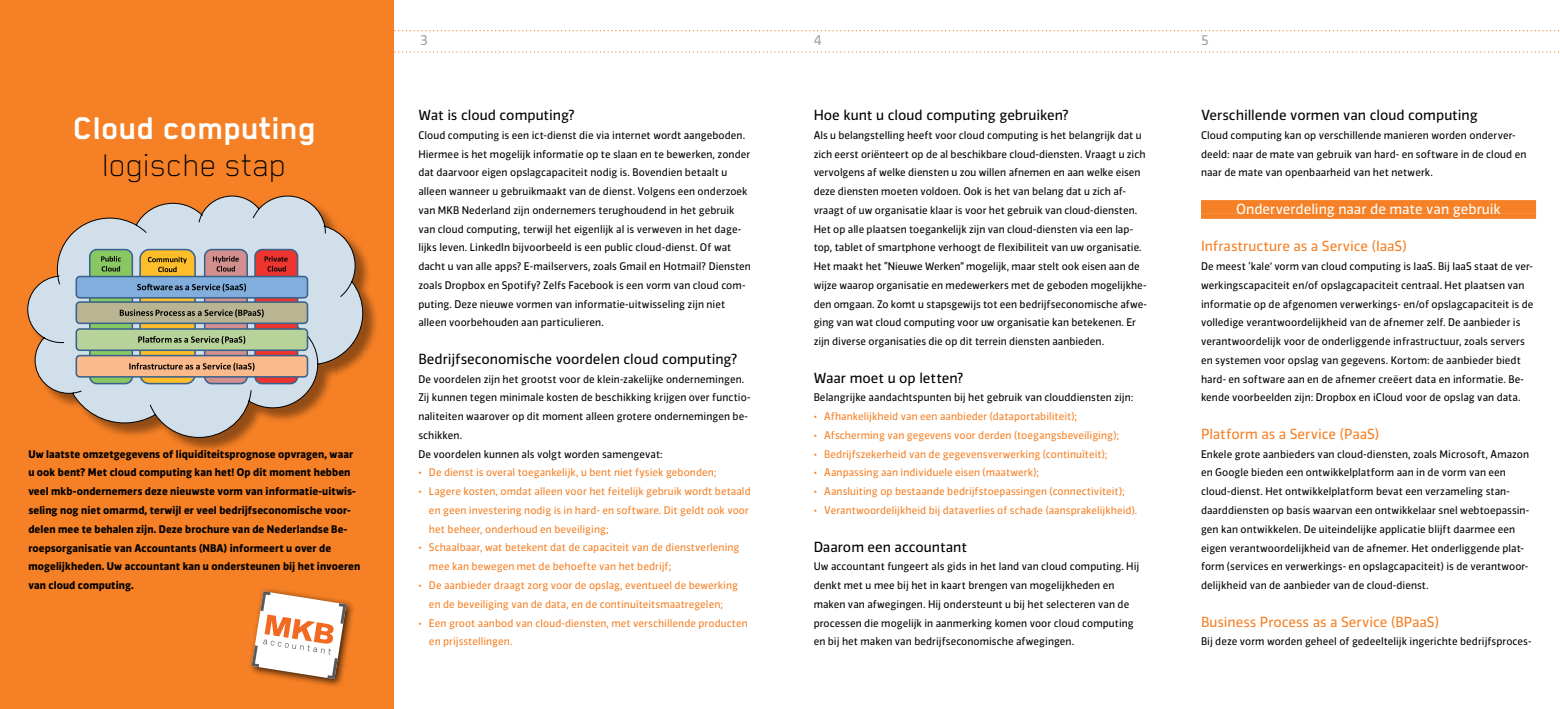
<style>
.page{position:relative;width:1560px;height:709px;background:#fff}
.page>*{position:absolute;margin:0;border:0;box-sizing:border-box;transform-origin:0 0}
.t1{font:700 36.25px "Blender";color:#fff}
.t2{font:100 36.25px "Blender";color:#000}
.t3{font:13.75px "Vinkel";color:#000}
.t4{font:13.75px "Vinkel";letter-spacing:-.005em;color:#f58025}
.t5{font:13.75px "Vinkel";letter-spacing:-.005em;color:#fff}
.t6{font:13.75px "Vinkel";color:#a1a1a4}
.t7{font:10.38px/18.8px "Vinkel";letter-spacing:.005em;color:#000}
.t8{font:10.38px/18.8px "Vinkel";letter-spacing:.005em;color:#f58025}
.t9{font:700 10.38px/18.8px "Vinkel";letter-spacing:.01em;color:#000}
</style>
<div class="page">
<svg style="left:393px;top:51px;width:1166px;height:2px"></svg>
<svg style="left:393px;top:30px;width:1166px;height:1px"></svg>
<div style="left:0;top:0;width:393px;height:709px;background:#f58025"></div>
<div style="left:1200px;top:200px;width:335px;height:14px;background:#f58025"></div>
<div style="left:1200px;top:214px;width:335px;height:5px;background:#f58025"></div>
<div style="left:247px;top:587px;width:108px;height:101px;background:#000;opacity:.75"></div>
<svg style="left:251px;top:591px;width:95px;height:88px"></svg>
<div style="left:30px;top:198px;width:348px;height:255px;background:#000;opacity:.4"></div>
<svg style="left:27px;top:196px;width:336px;height:242px"></svg>
<div style="left:90px;top:249px;width:42px;height:134px;background:#89c763;border-radius:7px"></div>
<div style="left:89px;top:249px;width:44px;height:135px;border:2px solid #39628c;border-radius:7px"></div>
<svg style="left:101px;top:256px;width:20px;height:15px"></svg>
<svg style="left:255px;top:249px;width:42px;height:134px"></svg>
<div style="left:254px;top:249px;width:44px;height:135px;border:2px solid #39628c;border-radius:7px"></div>
<svg style="left:264px;top:256px;width:23px;height:15px"></svg>
<svg style="left:205px;top:249px;width:42px;height:134px"></svg>
<div style="left:204px;top:249px;width:44px;height:135px;border:2px solid #39628c;border-radius:7px"></div>
<svg style="left:213px;top:256px;width:26px;height:15px"></svg>
<svg style="left:140px;top:249px;width:55px;height:134px"></svg>
<div style="left:139px;top:249px;width:57px;height:135px;border:2px solid #39628c;border-radius:9px"></div>
<svg style="left:148px;top:257px;width:39px;height:15px"></svg>
<div style="left:76px;top:276px;width:231px;height:22px;background:#81aedd;border-radius:4px"></div>
<div style="left:75px;top:276px;width:233px;height:22px;border:2px solid #39628c;border-radius:4px"></div>
<svg style="left:137px;top:283px;width:109px;height:9px"></svg>
<div style="left:76px;top:329px;width:231px;height:21px;background:#b8d39a;border-radius:4px"></div>
<div style="left:75px;top:328px;width:233px;height:23px;border:2px solid #39628c;border-radius:4px"></div>
<svg style="left:138px;top:336px;width:107px;height:8px"></svg>
<div style="left:76px;top:355px;width:231px;height:22px;background:#fbba8b;border-radius:4px"></div>
<div style="left:75px;top:355px;width:233px;height:22px;border:2px solid #39628c;border-radius:4px"></div>
<svg style="left:129px;top:363px;width:125px;height:8px"></svg>
<div style="left:76px;top:302px;width:231px;height:21px;background:#b9b592;border-radius:4px"></div>
<div style="left:75px;top:301px;width:233px;height:23px;border:2px solid #39628c;border-radius:4px"></div>
<svg style="left:120px;top:309px;width:144px;height:8px"></svg>
<h1 class="t1" style="left:73px;top:108px;width:244px">Cloud computing</h1>
<h1 class="t2" style="left:103px;top:146px;width:185px">logische stap</h1>
<p class="t9" style="left:28px;top:444px;width:333px">Uw laatste omzetgegevens of liquiditeitsprognose opvragen, waar u ook bent? Met cloud computing kan het! Op dit moment hebben veel mkb-ondernemers deze nieuwste vorm van informatie-uitwis&shy;seling nog niet omarmd, terwijl er veel bedrijfseconomische voor&shy;delen mee te behalen zijn. Deze brochure van de Nederlandse Be&shy;roepsorganisatie van Accountants (NBA) informeert u over de mogelijkheden. Uw accountant kan u ondersteunen bij het invoeren van cloud computing.</p>
<h2 class="t6" style="left:420px;top:31px;width:9px">3</h2>
<h2 class="t6" style="left:813px;top:31px;width:10px">4</h2>
<h2 class="t6" style="left:1200px;top:31px;width:9px">5</h2>
<h2 class="t3" style="left:418px;top:106px;width:158px">Wat is cloud computing?</h2>
<p class="t7" style="left:418px;top:126px;width:334px">Cloud computing is een ict-dienst die via internet wordt aangeboden.<br>Hiermee is het mogelijk informatie op te slaan en te bewerken, zonder dat daarvoor eigen opslagcapaciteit nodig is. Bovendien betaalt u alleen wanneer u gebruikmaakt van de dienst. Volgens een onderzoek van MKB Nederland zijn ondernemers terughoudend in het gebruik van cloud computing, terwijl het eigenlijk al is verweven in het dage&shy;lijks leven. LinkedIn bijvoorbeeld is een public cloud-dienst. Of wat dacht u van alle apps? E-mailservers, zoals Gmail en Hotmail? Diensten zoals Dropbox en Spotify? Zelfs Facebook is een vorm van cloud com&shy;puting. Deze nieuwe vormen van informatie-uitwisseling zijn niet alleen voorbehouden aan particulieren.</p>
<h2 class="t3" style="left:418px;top:350px;width:320px">Bedrijfseconomische voordelen cloud computing?</h2>
<p class="t7" style="left:418px;top:370px;width:333px">De voordelen zijn het grootst voor de klein-zakelijke ondernemingen.<br>Zij kunnen tegen minimale kosten de beschikking krijgen over functio&shy;naliteiten waarover op dit moment alleen grotere ondernemingen be&shy;schikken.<br>De voordelen kunnen als volgt worden samengevat:</p>
<p class="t8" style="left:418px;top:463px;width:299px">• De dienst is overal toegankelijk, u bent niet fysiek gebonden;</p>
<p class="t8" style="left:429px;top:482px;width:323px;text-indent:-11px">• Lagere kosten, omdat alleen voor het feitelijk gebruik wordt betaald en geen investering nodig is in hard- en software. Dit geldt ook voor het beheer, onderhoud en beveiliging;</p>
<p class="t8" style="left:429px;top:538px;width:312px;text-indent:-11px">• Schaalbaar, wat betekent dat de capaciteit van de dienstverlening mee kan bewegen met de behoefte van het bedrijf;</p>
<p class="t8" style="left:418px;top:576px;width:321px;text-align:center">• De aanbieder draagt zorg voor de opslag, eventueel de bewerking en de beveiliging van de data, en de continuïteitsmaatregelen;</p>
<p class="t8" style="left:429px;top:613px;width:320px;text-indent:-11px">• Een groot aanbod van cloud-diensten, met verschillende producten en prijsstellingen.</p>
<h2 class="t3" style="left:813px;top:106px;width:257px">Hoe kunt u cloud computing gebruiken?</h2>
<p class="t7" style="left:813px;top:126px;width:335px">Als u belangstelling heeft voor cloud computing is het belangrijk dat u zich eerst oriënteert op de al beschikbare cloud-diensten. Vraagt u zich vervolgens af welke diensten u zou willen afnemen en aan welke eisen deze diensten moeten voldoen. Ook is het van belang dat u zich af&shy;vraagt of uw organisatie klaar is voor het gebruik van cloud-diensten.<br>Het op alle plaatsen toegankelijk zijn van cloud-diensten via een lap&shy;top, tablet of smartphone verhoogt de flexibiliteit van uw organisatie.<br>Het maakt het “Nieuwe Werken” mogelijk, maar stelt ook eisen aan de wijze waarop organisatie en medewerkers met de geboden mogelijkhe&shy;den omgaan. Zo komt u stapsgewijs tot een bedrijfseconomische afwe&shy;ging van wat cloud computing voor uw organisatie kan betekenen. Er zijn diverse organisaties die op dit terrein diensten aanbieden.</p>
<h2 class="t3" style="left:813px;top:368px;width:151px">Waar moet u op letten?</h2>
<p class="t7" style="left:813px;top:388px;width:321px">Belangrijke aandachtspunten bij het gebruik van clouddiensten zijn:</p>
<p class="t8" style="left:813px;top:407px;width:265px">• Afhankelijkheid van een aanbieder (dataportabiliteit);</p>
<p class="t8" style="left:813px;top:426px;width:307px">• Afscherming van gegevens voor derden (toegangsbeveiliging);</p>
<p class="t8" style="left:813px;top:445px;width:295px">• Bedrijfszekerheid van de gegevensverwerking (continuïteit);</p>
<p class="t8" style="left:813px;top:463px;width:227px">• Aanpassing aan individuele eisen (maatwerk);</p>
<p class="t8" style="left:813px;top:482px;width:312px">• Aansluiting op bestaande bedrijfstoepassingen (connectiviteit);</p>
<p class="t8" style="left:813px;top:501px;width:325px">• Verantwoordelijkheid bij dataverlies of schade (aansprakelijkheid).</p>
<h2 class="t3" style="left:813px;top:537px;width:155px">Daarom een accountant</h2>
<p class="t7" style="left:813px;top:557px;width:327px">Uw accountant fungeert als gids in het land van cloud computing. Hij denkt met u mee bij het in kaart brengen van mogelijkheden en maken van afwegingen. Hij ondersteunt u bij het selecteren van de processen die mogelijk in aanmerking komen voor cloud computing en bij het maken van bedrijfseconomische afwegingen.</p>
<h2 class="t3" style="left:1200px;top:106px;width:278px">Verschillende vormen van cloud computing</h2>
<p class="t7" style="left:1200px;top:126px;width:327px">Cloud computing kan op verschillende manieren worden onderver&shy;deeld: naar de mate van gebruik van hard- en software in de cloud en naar de mate van openbaarheid van het netwerk.</p>
<h2 class="t5" style="left:1235px;top:200px;width:266px">Onderverdeling naar de mate van gebruik</h2>
<h2 class="t4" style="left:1200px;top:237px;width:207px">Infrastructure as a Service (IaaS)</h2>
<p class="t7" style="left:1200px;top:257px;width:334px">De meest ‘kale’ vorm van cloud computing is IaaS. Bij IaaS staat de ver&shy;werkingscapaciteit en/of opslagcapaciteit centraal. Het plaatsen van informatie op de afgenomen verwerkings- en/of opslagcapaciteit is de volledige verantwoordelijkheid van de afnemer zelf. De aanbieder is verantwoordelijk voor de onderliggende infrastructuur, zoals servers en systemen voor opslag van gegevens. Kortom: de aanbieder biedt hard- en software aan en de afnemer creëert data en informatie. Be&shy;kende voorbeelden zijn: Dropbox en iCloud voor de opslag van data.</p>
<h2 class="t4" style="left:1200px;top:425px;width:180px">Platform as a Service (PaaS)</h2>
<p class="t7" style="left:1200px;top:445px;width:330px">Enkele grote aanbieders van cloud-diensten, zoals Microsoft, Amazon en Google bieden een ontwikkelplatform aan in de vorm van een cloud-dienst. Het ontwikkelplatform bevat een verzameling stan&shy;daarddiensten op basis waarvan een ontwikkelaar snel webtoepassin&shy;gen kan ontwikkelen. De uiteindelijke applicatie blijft daarmee een eigen verantwoordelijkheid van de afnemer. Het onderliggende plat&shy;form (services en verwerkings- en opslagcapaciteit) is de verantwoor&shy;delijkheid van de aanbieder van de cloud-dienst.</p>
<h2 class="t4" style="left:1200px;top:612px;width:239px">Business Process as a Service (BPaaS)</h2>
<p class="t7" style="left:1200px;top:632px;width:332px">Bij deze vorm worden geheel of gedeeltelijk ingerichte bedrijfsproces-</p>
</div>
